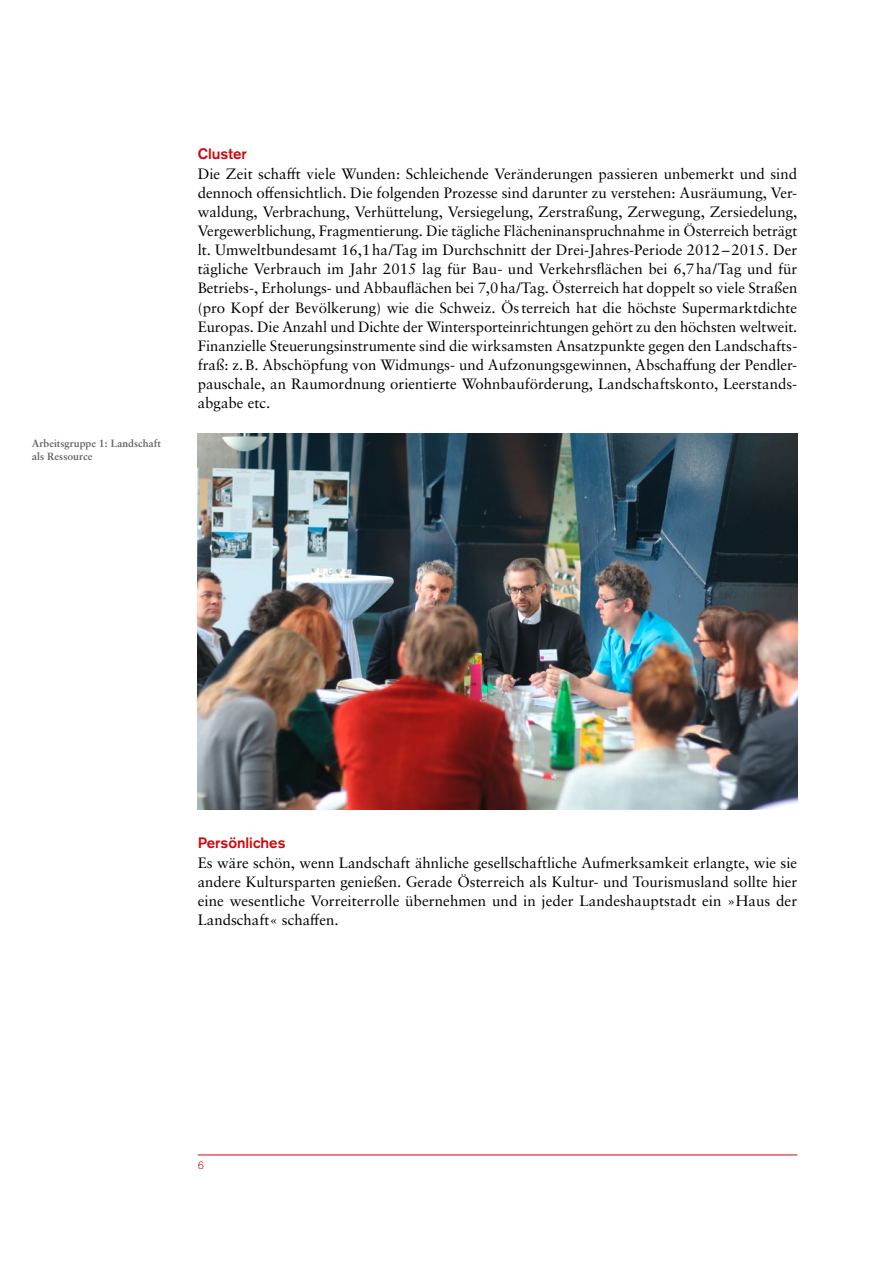
<style>
.page{position:relative;width:893px;height:1263px;background:#fff}
.page>*{position:absolute;margin:0;border:0;box-sizing:border-box;transform-origin:0 0}
.Lauftext{font:15px/19.2px "Sabon LT Pro";color:#000;text-align:justify}
.Überschrift_3{font:500 15px "Akzidenz Grotesk Pro";color:#d1050c}
.t1{font:700 10.5px/13.5px "Sabon LT Pro";color:#636362}
.t2{font:300 10.5px "Akzidenz Grotesk Pro";color:#d1050c}
</style>
<div class="page">
<hr style="left:198px;top:1154px;width:599px;height:1px;background:#d1050c">
<img style="left:198px;top:434px;width:599px;height:376px">
<p class="t1" style="left:32px;top:436px;width:130px">Arbeitsgruppe 1: Landschaft als Ressource</p>
<h3 class="Überschrift_3" style="left:198px;top:144px;width:51px">Cluster</h3>
<p class="Lauftext" style="left:198px;top:163px;width:601px">Die Zeit schafft viele Wunden: Schleichende Veränderungen passieren unbemerkt und sind dennoch offensichtlich. Die folgenden Prozesse sind darunter zu verstehen: Ausräumung, Ver&shy;waldung, Verbrachung, Verhüttelung, Versiegelung, Zerstraßung, Zerwegung, Zersiedelung, Vergewerblichung, Fragmentierung. Die tägliche Flächeninanspruchnahme in Österreich beträgt lt. Umweltbundesamt 16,1ha/Tag im Durchschnitt der Drei-Jahres-Periode 2012–2015. Der tägliche Verbrauch im Jahr 2015 lag für Bau- und Verkehrsflächen bei 6,7ha/Tag und für Betriebs-, Erholungs- und Abbauflächen bei 7,0ha/Tag. Österreich hat doppelt so viele Straßen (pro Kopf der Bevölkerung) wie die Schweiz. Österreich hat die höchste Supermarktdichte Europas. Die Anzahl und Dichte der Wintersporteinrichtungen gehört zu den höchsten weltweit.<br>Finanzielle Steuerungsinstrumente sind die wirksamsten Ansatzpunkte gegen den Landschafts&shy;fraß: z.B. Abschöpfung von Widmungs- und Aufzonungsgewinnen, Abschaffung der Pendler&shy;pauschale, an Raumordnung orientierte Wohnbauförderung, Landschaftskonto, Leerstands&shy;abgabe etc.</p>
<h3 class="Überschrift_3" style="left:198px;top:833px;width:89px">Persönliches</h3>
<p class="Lauftext" style="left:198px;top:852px;width:601px">Es wäre schön, wenn Landschaft ähnliche gesellschaftliche Aufmerksamkeit erlangte, wie sie andere Kultursparten genießen. Gerade Österreich als Kultur- und Tourismusland sollte hier eine wesentliche Vorreiterrolle übernehmen und in jeder Landeshauptstadt ein »Haus der Landschaft« schaffen.</p>
<p class="t2" style="left:198px;top:1158px;width:8px">6</p>
</div>
